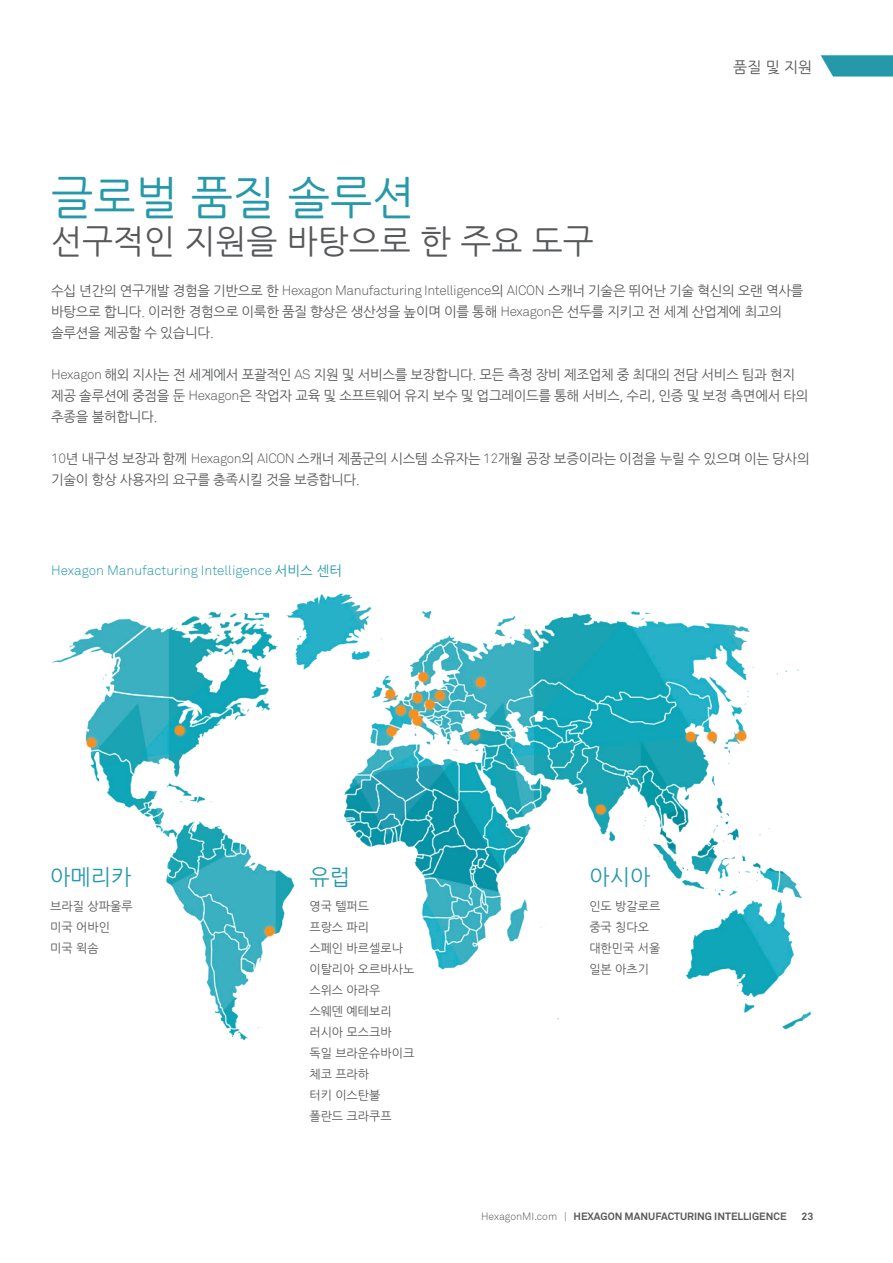
<style>
.page{position:relative;width:893px;height:1263px;background:#fff}
.page>*{position:absolute;margin:0;border:0;box-sizing:border-box;transform-origin:0 0}
.Subtitle{font:45px "Nanum Gothic";color:#2599aa}
.Subtitle-2{font:33px "Nanum Gothic";color:#57585a}
.Header_1{font:21.6px "Nanum Gothic";color:#2599aa}
.Body_Copy{font:21.6px "Nanum Gothic";color:#2599aa}
.Page_Title{font:15px "Nanum Gothic";color:#57585a}
.Body{font:13.5px/21px "Nanum Gothic";letter-spacing:-.025em;color:#57585a}
.Header_1-2{font:13.5px "Akkurat Light Pro";color:#2599aa}
.Header_1-3{font:12px/21px "Nanum Gothic";color:#57585a}
.Body-2{font:12px/21px "Nanum Gothic";color:#57585a}
.t1{font:700 10.5px "Akkurat Pro";color:#57585a}
.s1{font-family:"Akkurat Light Pro"}
.s2{font-family:"Nanum Gothic"}
.s3{font-family:"Akkurat Light Pro";font-weight:400}
</style>
<div class="page">
<svg style="left:821px;top:55px;width:72px;height:22px;background:#3da4b3"></svg>
<img style="left:51px;top:593px;width:761px;height:448px">
<p class="Page_Title" style="left:733px;top:60px;width:80px">품질 및 지원</p>
<p class="Subtitle" style="left:51px;top:176px;width:365px">글로벌 품질 솔루션</p>
<p class="Subtitle-2" style="left:51px;top:225px;width:544px">선구적인 지원을 바탕으로 한 주요 도구</p>
<p class="Body" style="left:51px;top:280px;width:754px">수십 년간의 연구개발 경험을 기반으로 한 <span class="s1">Hexagon Manufacturing Intelligence</span>의 <span class="s1">AICON</span> 스캐너 기술은 뛰어난 기술 혁신의 오랜 역사를 바탕으로 합니다. 이러한 경험으로 이룩한 품질 향상은 생산성을 높이며 이를 통해 <span class="s1">Hexagon</span>은 선두를 지키고 전 세계 산업계에 최고의 솔루션을 제공할 수 있습니다.</p>
<p class="Body" style="left:51px;top:364px;width:759px"><span class="s1">Hexagon</span> 해외 지사는 전 세계에서 포괄적인 <span class="s1">AS</span> 지원 및 서비스를 보장합니다. 모든 측정 장비 제조업체 중 최대의 전담 서비스 팀과 현지 제공 솔루션에 중점을 둔 <span class="s1">Hexagon</span>은 작업자 교육 및 소프트웨어 유지 보수 및 업그레이드를 통해 서비스, 수리, 인증 및 보정 측면에서 타의 추종을 불허합니다.</p>
<p class="Body" style="left:51px;top:448px;width:760px"><span class="s1">10</span>년 내구성 보장과 함께 <span class="s1">Hexagon</span>의 <span class="s1">AICON</span> 스캐너 제품군의 시스템 소유자는 <span class="s1">12</span>개월 공장 보증이라는 이점을 누릴 수 있으며 이는 당사의 기술이 항상 사용자의 요구를 충족시킬 것을 보증합니다.</p>
<p class="Header_1-2" style="left:51px;top:562px;width:292px">Hexagon Manufacturing Intelligence <span class="s2">서비스 센터</span></p>
<p class="Header_1" style="left:50px;top:867px;width:83px">아메리카</p>
<p class="Body-2" style="left:50px;top:896px;width:84px">브라질 상파울루 미국 어바인 미국 윅솜</p>
<p class="Header_1" style="left:309px;top:867px;width:42px">유럽</p>
<p class="Header_1-3" style="left:309px;top:896px;width:106px">영국 텔퍼드<br>프랑스 파리<br>스페인 바르셀로나 이탈리아 오르바사노 스위스 아라우 스웨덴 예테보리 러시아 모스크바 독일 브라운슈바이크 체코 프라하<br>터키 이스탄불 폴란드 크라쿠프</p>
<p class="Body_Copy" style="left:589px;top:867px;width:62px">아시아</p>
<p class="Body-2" style="left:589px;top:896px;width:73px">인도 방갈로르 중국 칭다오 대한민국 서울 일본 아츠기</p>
<p class="t1" style="left:481px;top:1210px;width:307px"><span class="s3">HexagonMI.com |</span> HEXAGON MANUFACTURING INTELLIGENCE</p>
<p class="t1" style="left:801px;top:1210px;width:13px">23</p>
</div>
